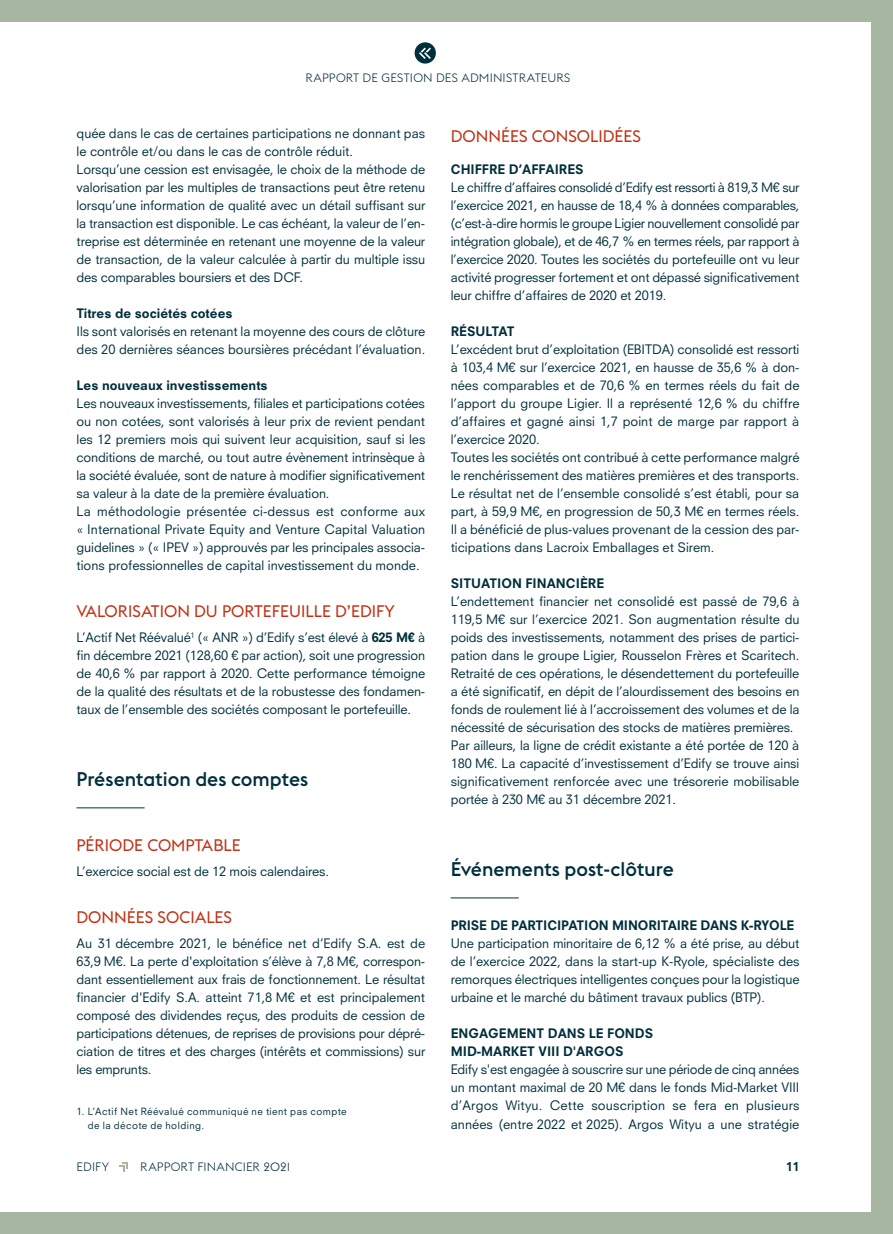
<style>
.page{position:relative;width:893px;height:1234px;background:#fff}
.page>*{position:absolute;margin:0;border:0;box-sizing:border-box;transform-origin:0 0}
.t1{font:500 19.5px "Euclid Flex";color:#002f3c}
.t2{font:16.5px "Euclid Flex";color:#c03316}
.t3{font:12.75px/18px "Neuzeit SLT Std";letter-spacing:-.01em;color:#002f3c}
.t4{font:800 12.75px/18px "Neuzeit SLT Std";color:#002f3c}
.t5{font:300 12px "Euclid Flex";letter-spacing:.015em;color:#002f3c}
.t6{font:800 12px "Neuzeit SLT Std";color:#002f3c}
.t7{font:9.75px/13.5px "Neuzeit SLT Std";letter-spacing:.045em;color:#002f3c}
.s1{font-weight:800}
</style>
<div class="page">
<div style="left:872px;top:0;width:21px;height:1233px;background:#a6b6a0"></div>
<div style="left:0;top:0;width:893px;height:21px;background:#a6b6a0"></div>
<div style="left:0;top:1212px;width:893px;height:21px;background:#a6b6a0"></div>
<svg style="left:119px;top:1162px;width:8px;height:8px"></svg>
<hr style="left:77px;top:807px;width:68px;height:1px;background:#002f3c">
<hr style="left:451px;top:897px;width:68px;height:1px;background:#002f3c">
<svg style="left:415px;top:42px;width:21px;height:22px"></svg>
<p class="t5" style="left:306px;top:71px;width:266px">RAPPORT DE GESTION DES ADMINISTRATEURS</p>
<p class="t3" style="left:77px;top:124px;width:350px">quée dans le cas de certaines participations ne donnant pas le contrôle et/ou dans le cas de contrôle réduit.<br>Lorsqu’une cession est envisagée, le choix de la méthode de valorisation par les multiples de transactions peut être retenu lorsqu’une information de qualité avec un détail suffisant sur la transaction est disponible. Le cas échéant, la valeur de l’en&shy;treprise est déterminée en retenant une moyenne de la valeur de transaction, de la valeur calculée à partir du multiple issu des comparables boursiers et des DCF.</p>
<p class="t4" style="left:77px;top:304px;width:157px">Titres de sociétés cotées</p>
<p class="t3" style="left:77px;top:322px;width:350px">Ils sont valorisés en retenant la moyenne des cours de clôture des 20 dernières séances boursières précédant l’évaluation.</p>
<p class="t4" style="left:77px;top:376px;width:193px">Les nouveaux investissements</p>
<p class="t3" style="left:77px;top:394px;width:350px">Les nouveaux investissements, filiales et participations cotées ou non cotées, sont valorisés à leur prix de revient pendant les 12 premiers mois qui suivent leur acquisition, sauf si les conditions de marché, ou tout autre évènement intrinsèque à la société évaluée, sont de nature à modifier significativement sa valeur à la date de la première évaluation.<br>La méthodologie présentée ci-dessus est conforme aux « International Private Equity and Venture Capital Valuation guidelines » (« IPEV ») approuvés par les principales associa&shy;tions professionnelles de capital investissement du monde.</p>
<p class="t2" style="left:77px;top:601px;width:320px">VALORISATION DU PORTEFEUILLE D’EDIFY</p>
<p class="t3" style="left:77px;top:628px;width:350px;text-align:justify">L’Actif Net Réévalué<sup>1</sup> (« ANR ») d’Edify s’est élevé à <span class="s1">625 M€</span> à fin décembre 2021 (128,60 € par action), soit une progression de 40,6 % par rapport à 2020. Cette performance témoigne de la qualité des résultats et de la robustesse des fondamen&shy;taux de l’ensemble des sociétés composant le portefeuille.</p>
<h1 class="t1" style="left:77px;top:767px;width:233px">Présentation des comptes</h1>
<p class="t2" style="left:77px;top:835px;width:166px">PÉRIODE COMPTABLE</p>
<p class="t3" style="left:77px;top:862px;width:254px">L’exercice social est de 12 mois calendaires.</p>
<p class="t2" style="left:77px;top:907px;width:157px">DONNÉES SOCIALES</p>
<p class="t3" style="left:77px;top:934px;width:350px;text-align:justify">Au 31 décembre 2021, le bénéfice net d’Edify S.A. est de 63,9 M€. La perte d'exploitation s’élève à 7,8 M€, correspon&shy;dant essentiellement aux frais de fonctionnement. Le résultat financier d'Edify S.A. atteint 71,8 M€ et est principalement composé des dividendes reçus, des produits de cession de participations détenues, de reprises de provisions pour dépré&shy;ciation de titres et des charges (intérêts et commissions) sur les emprunts.</p>
<p class="t7" style="left:88px;top:1104px;width:260px;text-indent:-11px">1. L’Actif Net Réévalué communiqué ne tient pas compte de la décote de holding.</p>
<p class="t2" style="left:451px;top:127px;width:192px">DONNÉES CONSOLIDÉES</p>
<p class="t4" style="left:451px;top:160px;width:134px">CHIFFRE D’AFFAIRES</p>
<p class="t3" style="left:451px;top:178px;width:350px;text-align:justify">Le chiffre d’affaires consolidé d’Edify est ressorti à 819,3 M€ sur l’exercice 2021, en hausse de 18,4 % à données comparables, (c’est-à-dire hormis le groupe Ligier nouvellement consolidé par intégration globale), et de 46,7 % en termes réels, par rapport à l’exercice 2020. Toutes les sociétés du portefeuille ont vu leur activité progresser fortement et ont dépassé significativement leur chiffre d’affaires de 2020 et 2019.</p>
<p class="t4" style="left:451px;top:322px;width:65px">RÉSULTAT</p>
<p class="t3" style="left:451px;top:340px;width:350px">L’excédent brut d’exploitation (EBITDA) consolidé est ressorti à 103,4 M€ sur l’exercice 2021, en hausse de 35,6 % à don&shy;nées comparables et de 70,6 % en termes réels du fait de l’apport du groupe Ligier. Il a représenté 12,6 % du chiffre d’affaires et gagné ainsi 1,7 point de marge par rapport à l’exercice 2020.<br>Toutes les sociétés ont contribué à cette performance malgré le renchérissement des matières premières et des transports.<br>Le résultat net de l’ensemble consolidé s’est établi, pour sa part, à 59,9 M€, en progression de 50,3 M€ en termes réels.<br>Il a bénéficié de plus-values provenant de la cession des par&shy;ticipations dans Lacroix Emballages et Sirem.</p>
<p class="t4" style="left:451px;top:574px;width:155px">SITUATION FINANCIÈRE</p>
<p class="t3" style="left:451px;top:592px;width:350px">L’endettement financier net consolidé est passé de 79,6 à 119,5 M€ sur l’exercice 2021. Son augmentation résulte du poids des investissements, notamment des prises de partici&shy;pation dans le groupe Ligier, Rousselon Frères et Scaritech.<br>Retraité de ces opérations, le désendettement du portefeuille a été significatif, en dépit de l’alourdissement des besoins en fonds de roulement lié à l’accroissement des volumes et de la nécessité de sécurisation des stocks de matières premières.<br>Par ailleurs, la ligne de crédit existante a été portée de 120 à 180 M€. La capacité d’investissement d’Edify se trouve ainsi significativement renforcée avec une trésorerie mobilisable portée à 230 M€ au 31 décembre 2021.</p>
<h1 class="t1" style="left:451px;top:857px;width:225px">Événements post-clôture</h1>
<p class="t4" style="left:451px;top:916px;width:345px">PRISE DE PARTICIPATION MINORITAIRE DANS K-RYOLE</p>
<p class="t3" style="left:451px;top:934px;width:350px;text-align:justify">Une participation minoritaire de 6,12 % a été prise, au début de l’exercice 2022, dans la start-up K-Ryole, spécialiste des remorques électriques intelligentes conçues pour la logistique urbaine et le marché du bâtiment travaux publics (BTP).</p>
<p class="t4" style="left:451px;top:1024px;width:204px">ENGAGEMENT DANS LE FONDS<br>MID-MARKET VIII D'ARGOS</p>
<p class="t3" style="left:451px;top:1060px;width:350px;text-align:justify">Edify s'est engagée à souscrire sur une période de cinq années un montant maximal de 20 M€ dans le fonds Mid-Market VIII d’Argos Wityu. Cette souscription se fera en plusieurs années (entre 2022 et 2025). Argos Wityu a une stratégie</p>
<p class="t5" style="left:77px;top:1159px;width:34px">EDIFY</p>
<p class="t5" style="left:140px;top:1159px;width:151px">RAPPORT FINANCIER 2021</p>
<p class="t6" style="left:786px;top:1158px;width:15px">11</p>
</div>
